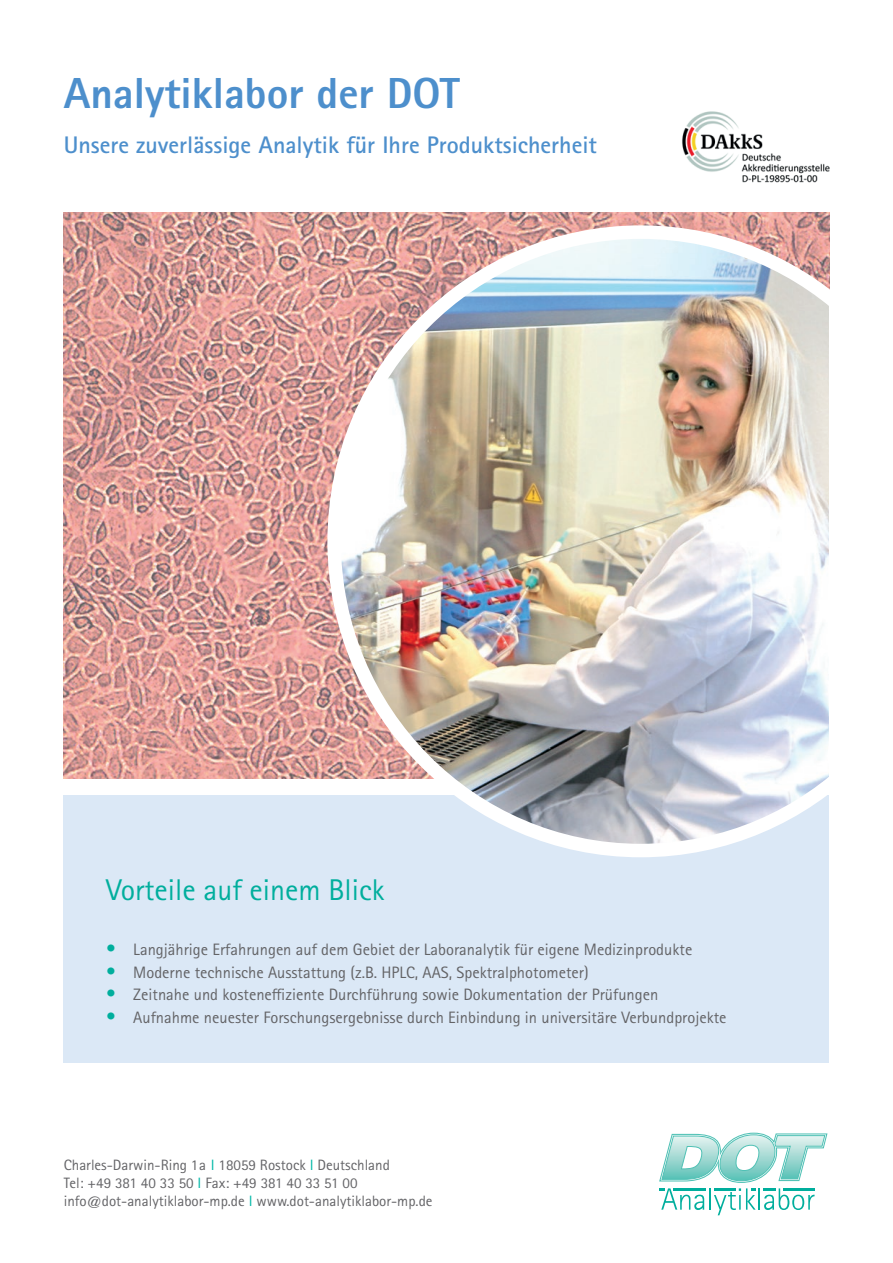
<style>
.page{position:relative;width:893px;height:1263px;background:#fff}
.page>*{position:absolute;margin:0;border:0;box-sizing:border-box;transform-origin:0 0}
.t1{font:800 43.5px "Rotis Sans Serif Pro";color:#4d8fcc}
.t2{font:30px "Rotis Sans Serif Pro";color:#00ae9d}
.t3{font:700 24px "Rotis Sans Serif Pro";color:#4d8fcc}
.t4{font:16.5px "Rotis Sans Serif Pro";color:#636366}
.t5{font:15px/18px "Rotis Sans Serif Pro";color:#636366}
.s1{font-size:19.5px;color:#00ae9d}
.s2{color:#01b8a7}
</style>
<div class="page">
<div style="left:64px;top:795px;width:765px;height:268px;background:#dbe8f6"></div>
<img style="left:64px;top:213px;width:765px;height:565px">
<img style="left:682px;top:111px;width:148px;height:72px">
<svg style="left:659px;top:1133px;width:169px;height:82px"></svg>
<img style="left:327px;top:225px;width:503px;height:632px">
<div style="left:829px;top:301px;width:64px;height:512px;background:#fff"></div>
<h1 class="t1" style="left:64px;top:66px;width:398px">Analytiklabor der DOT</h1>
<h3 class="t3" style="left:64px;top:129px;width:535px">Unsere zuverlässige Analytik für Ihre Produktsicherheit</h3>
<h2 class="t2" style="left:106px;top:872px;width:280px">Vorteile auf einem Blick</h2>
<p class="t4" style="left:106px;top:940px;width:587px"><span class="s1">•</span> Langjährige Erfahrungen auf dem Gebiet der Laboranalytik für eigene Medizinprodukte</p>
<p class="t4" style="left:106px;top:963px;width:484px"><span class="s1">•</span> Moderne technische Ausstattung (z.B. HPLC, AAS, Spektralphotometer)</p>
<p class="t4" style="left:106px;top:985px;width:553px"><span class="s1">•</span> Zeitnahe und kosteneffiziente Durchführung sowie Dokumentation der Prüfungen</p>
<p class="t4" style="left:106px;top:1008px;width:622px"><span class="s1">•</span> Aufnahme neuester Forschungsergebnisse durch Einbindung in universitäre Verbundprojekte</p>
<p class="t5" style="left:64px;top:1156px;width:370px">Charles-Darwin-Ring 1a <span class="s2">I</span> 18059 Rostock <span class="s2">I</span> Deutschland<br>Tel: +49 381 40 33 50 <span class="s2">I</span> Fax: +49 381 40 33 51 00 info@dot-analytiklabor-mp.de <span class="s2">I</span> www.dot-analytiklabor-mp.de</p>
</div>
